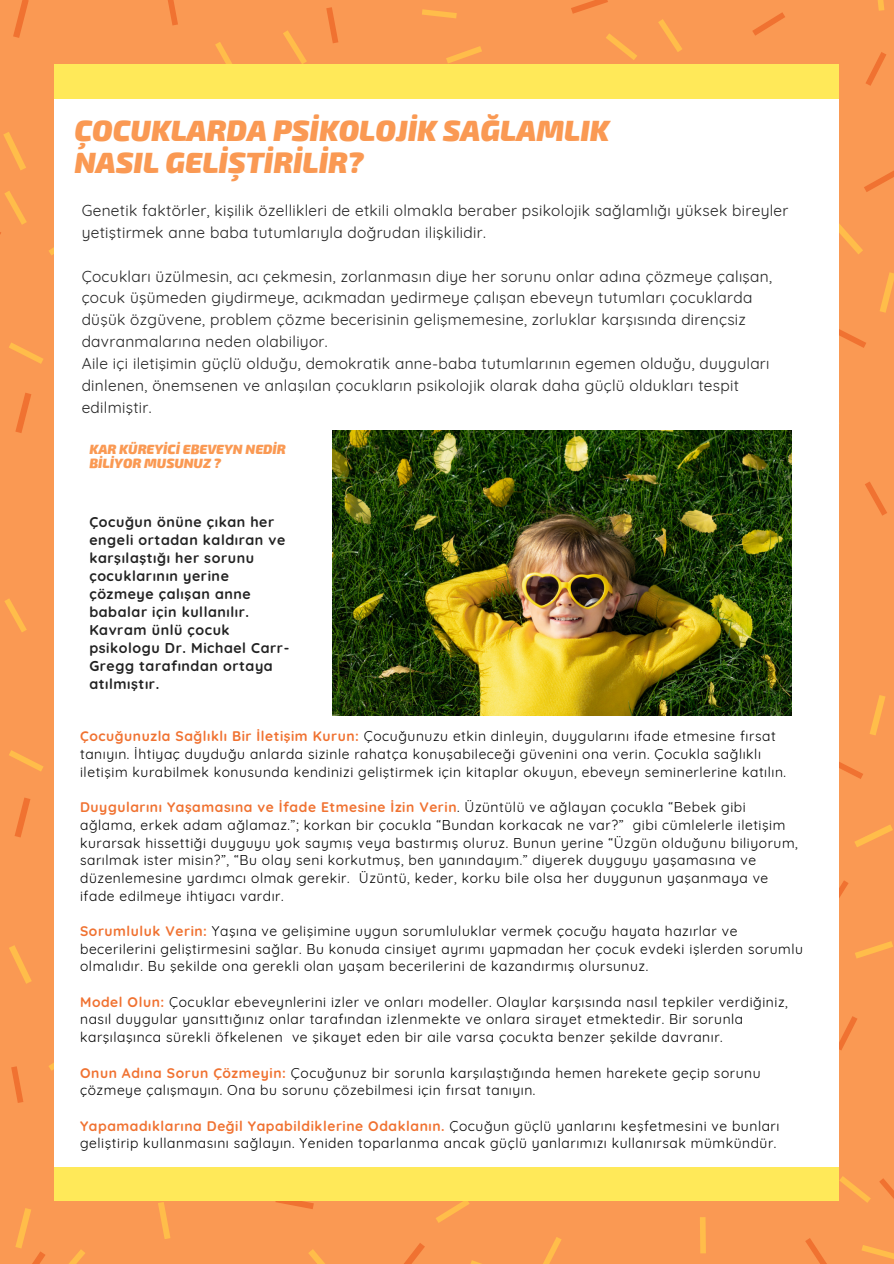
<style>
.page{position:relative;width:894px;height:1264px;background:#fff}
.page>*{position:absolute;margin:0;border:0;box-sizing:border-box;transform-origin:0 0}
.t1{font:italic 900 29.4px "Exo 2";color:#fa9953}
.t2{font:15.45px/21.9px "Quicksand";letter-spacing:.02em;color:#222}
.t3{font:700 14.25px/18px "Quicksand";letter-spacing:.04em;color:#222}
.t4{font:13.8px/17.7px "Quicksand";letter-spacing:.04em;color:#000}
.t5{font:italic 900 13.35px/14.4px "Exo 2";color:#fa9953}
.s1{font-weight:700;color:#f07231}
</style>
<div class="page">
<div style="left:0;top:0;width:893px;height:1263px;background:#fa9953"></div>
<svg style="left:54px;top:571px;width:1px;height:32px"></svg>
<svg style="left:502px;top:1200px;width:27px;height:1px"></svg>
<svg style="left:838px;top:1078px;width:1px;height:39px"></svg>
<svg style="left:799px;top:1200px;width:20px;height:1px"></svg>
<svg style="left:54px;top:979px;width:1px;height:31px"></svg>
<svg style="left:371px;top:1200px;width:33px;height:1px"></svg>
<svg style="left:838px;top:119px;width:1px;height:27px"></svg>
<svg style="left:838px;top:964px;width:1px;height:39px"></svg>
<svg style="left:13px;top:0;width:16px;height:38px"></svg>
<svg style="left:168px;top:0;width:10px;height:25px"></svg>
<svg style="left:15px;top:393px;width:16px;height:40px"></svg>
<svg style="left:865px;top:481px;width:22px;height:34px"></svg>
<svg style="left:838px;top:758px;width:25px;height:21px"></svg>
<svg style="left:838px;top:327px;width:28px;height:21px"></svg>
<svg style="left:805px;top:1238px;width:21px;height:25px"></svg>
<svg style="left:15px;top:797px;width:15px;height:40px"></svg>
<svg style="left:11px;top:1066px;width:12px;height:36px"></svg>
<svg style="left:404px;top:1243px;width:21px;height:20px"></svg>
<svg style="left:275px;top:1200px;width:39px;height:9px"></svg>
<svg style="left:879px;top:1178px;width:14px;height:20px"></svg>
<svg style="left:866px;top:52px;width:20px;height:34px"></svg>
<svg style="left:752px;top:12px;width:33px;height:24px"></svg>
<svg style="left:326px;top:7px;width:12px;height:36px"></svg>
<svg style="left:864px;top:171px;width:29px;height:21px"></svg>
<svg style="left:838px;top:1016px;width:19px;height:34px"></svg>
<svg style="left:838px;top:880px;width:10px;height:32px"></svg>
<svg style="left:571px;top:0;width:37px;height:14px"></svg>
<svg style="left:63px;top:1200px;width:29px;height:1px"></svg>
<svg style="left:3px;top:132px;width:23px;height:38px"></svg>
<svg style="left:49px;top:231px;width:6px;height:24px"></svg>
<svg style="left:0;top:191px;width:27px;height:43px"></svg>
<svg style="left:215px;top:42px;width:17px;height:22px"></svg>
<svg style="left:4px;top:599px;width:23px;height:33px"></svg>
<svg style="left:9px;top:342px;width:34px;height:22px"></svg>
<svg style="left:869px;top:695px;width:16px;height:40px"></svg>
<svg style="left:838px;top:400px;width:1px;height:28px"></svg>
<svg style="left:880px;top:272px;width:13px;height:41px"></svg>
<svg style="left:838px;top:220px;width:24px;height:34px"></svg>
<div style="left:699px;top:1217px;width:6px;height:36px;background:#ffbd4a"></div>
<svg style="left:543px;top:1237px;width:18px;height:26px"></svg>
<svg style="left:9px;top:945px;width:23px;height:38px"></svg>
<svg style="left:49px;top:1046px;width:6px;height:24px"></svg>
<svg style="left:9px;top:750px;width:35px;height:21px"></svg>
<svg style="left:471px;top:1260px;width:8px;height:3px"></svg>
<svg style="left:308px;top:1249px;width:16px;height:14px"></svg>
<svg style="left:15px;top:1208px;width:30px;height:55px"></svg>
<svg style="left:862px;top:1245px;width:31px;height:14px"></svg>
<svg style="left:839px;top:1176px;width:31px;height:26px"></svg>
<svg style="left:435px;top:1200px;width:34px;height:22px"></svg>
<svg style="left:69px;top:1249px;width:16px;height:14px"></svg>
<svg style="left:158px;top:1202px;width:12px;height:37px"></svg>
<svg style="left:283px;top:30px;width:24px;height:34px"></svg>
<svg style="left:446px;top:46px;width:36px;height:18px"></svg>
<svg style="left:422px;top:9px;width:34px;height:9px"></svg>
<svg style="left:658px;top:19px;width:24px;height:33px"></svg>
<svg style="left:606px;top:33px;width:31px;height:27px"></svg>
<svg style="left:878px;top:0;width:6px;height:11px"></svg>
<svg style="left:855px;top:941px;width:38px;height:17px"></svg>
<svg style="left:854px;top:825px;width:38px;height:22px"></svg>
<div style="left:55px;top:77px;width:783px;height:1110px;background:#fff"></div>
<div style="left:55px;top:1167px;width:783px;height:33px;background:#ffe959"></div>
<div style="left:55px;top:64px;width:783px;height:34px;background:#ffe959"></div>
<img style="left:332px;top:430px;width:459px;height:286px">
<p class="t1" style="left:74px;top:110px;width:536px">ÇOCUKLARDA PSİKOLOJİK SAĞLAMLIK</p>
<p class="t1" style="left:74px;top:143px;width:290px">NASIL GELİŞTİRİLİR?</p>
<p class="t2" style="left:82px;top:199px;width:708px">Genetik faktörler, kişilik özellikleri de etkili olmakla beraber psikolojik sağlamlığı yüksek bireyler yetiştirmek anne baba tutumlarıyla doğrudan ilişkilidir.</p>
<p class="t2" style="left:82px;top:265px;width:691px">Çocukları üzülmesin, acı çekmesin, zorlanmasın diye her sorunu onlar adına çözmeye çalışan, çocuk üşümeden giydirmeye, acıkmadan yedirmeye çalışan ebeveyn tutumları çocuklarda düşük özgüvene, problem çözme becerisinin gelişmemesine, zorluklar karşısında dirençsiz davranmalarına neden olabiliyor.</p>
<p class="t2" style="left:82px;top:352px;width:689px">Aile içi iletişimin güçlü olduğu, demokratik anne-baba tutumlarının egemen olduğu, duyguları dinlenen, önemsenen ve anlaşılan çocukların psikolojik olarak daha güçlü oldukları tespit edilmiştir.</p>
<p class="t5" style="left:89px;top:441px;width:198px">KAR KÜREYİCİ EBEVEYN NEDİR<br>BİLİYOR MUSUNUZ ?</p>
<p class="t3" style="left:89px;top:512px;width:201px">Çocuğun önüne çıkan her engeli ortadan kaldıran ve karşılaştığı her sorunu çocuklarının yerine çözmeye çalışan anne babalar için kullanılır.<br>Kavram ünlü çocuk psikologu Dr. Michael Carr-<br>Gregg tarafından ortaya atılmıştır.</p>
<p class="t4" style="left:80px;top:727px;width:707px"><span class="s1">Çocuğunuzla Sağlıklı Bir İletişim Kurun:</span> Çocuğunuzu etkin dinleyin, duygularını ifade etmesine fırsat tanıyın. İhtiyaç duyduğu anlarda sizinle rahatça konuşabileceği güvenini ona verin. Çocukla sağlıklı iletişim kurabilmek konusunda kendinizi geliştirmek için kitaplar okuyun, ebeveyn seminerlerine katılın.</p>
<p class="t4" style="left:80px;top:798px;width:719px"><span class="s1">Duygularını Yaşamasına ve İfade Etmesine İzin Verin</span>. Üzüntülü ve ağlayan çocukla “Bebek gibi ağlama, erkek adam ağlamaz.”; korkan bir çocukla “Bundan korkacak ne var?” gibi cümlelerle iletişim kurarsak hissettiği duyguyu yok saymış veya bastırmış oluruz. Bunun yerine “Üzgün olduğunu biliyorum, sarılmak ister misin?”, “Bu olay seni korkutmuş, ben yanındayım.” diyerek duyguyu yaşamasına ve düzenlemesine yardımcı olmak gerekir. Üzüntü, keder, korku bile olsa her duygunun yaşanmaya ve ifade edilmeye ihtiyacı vardır.</p>
<p class="t4" style="left:80px;top:922px;width:724px"><span class="s1">Sorumluluk Verin:</span> Yaşına ve gelişimine uygun sorumluluklar vermek çocuğu hayata hazırlar ve becerilerini geliştirmesini sağlar. Bu konuda cinsiyet ayrımı yapmadan her çocuk evdeki işlerden sorumlu olmalıdır. Bu şekilde ona gerekli olan yaşam becerilerini de kazandırmış olursunuz.</p>
<p class="t4" style="left:80px;top:992px;width:709px"><span class="s1">Model Olun:</span> Çocuklar ebeveynlerini izler ve onları modeller. Olaylar karşısında nasıl tepkiler verdiğiniz, nasıl duygular yansıttığınız onlar tarafından izlenmekte ve onlara sirayet etmektedir. Bir sorunla karşılaşınca sürekli öfkelenen ve şikayet eden bir aile varsa çocukta benzer şekilde davranır.</p>
<p class="t4" style="left:80px;top:1063px;width:681px"><span class="s1">Onun Adına Sorun Çözmeyin:</span> Çocuğunuz bir sorunla karşılaştığında hemen harekete geçip sorunu çözmeye çalışmayın. Ona bu sorunu çözebilmesi için fırsat tanıyın.</p>
<p class="t4" style="left:80px;top:1116px;width:700px"><span class="s1">Yapamadıklarına Değil Yapabildiklerine Odaklanın.</span> Çocuğun güçlü yanlarını keşfetmesini ve bunları geliştirip kullanmasını sağlayın. Yeniden toparlanma ancak güçlü yanlarımızı kullanırsak mümkündür.</p>
</div>
